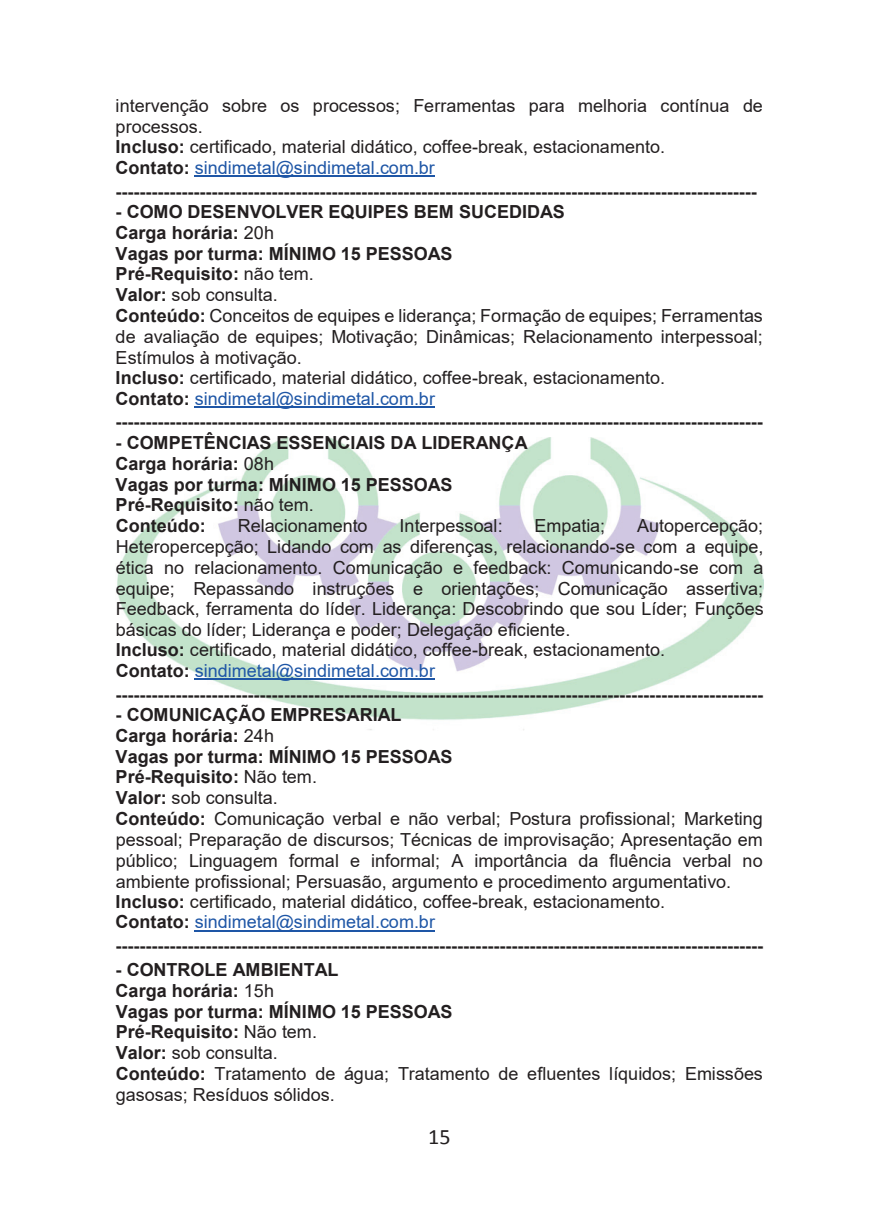
<style>
.page{position:relative;width:879px;height:1219px;background:#fff}
.page>*{position:absolute;margin:0;border:0;box-sizing:border-box;transform-origin:0 0}
.t1{font:22px "Calibri";color:#231f20}
.t2{font:18px/20.6px "Arial";letter-spacing:.005em;color:#231f20}
.t3{font:700 18px/20.8px "Arial";color:#231f20}
.s1{font-weight:700}
.s2{color:#1e56a6}
.s3{font-weight:400}
</style>
<div class="page">
<img style="left:117px;top:437px;width:646px;height:293px">
<hr style="left:195px;top:176px;width:240px;height:1px;background:#1e56a6">
<hr style="left:195px;top:407px;width:240px;height:1px;background:#1e56a6">
<hr style="left:195px;top:679px;width:240px;height:1px;background:#1e56a6">
<hr style="left:195px;top:930px;width:240px;height:1px;background:#1e56a6">
<p class="t2" style="left:116px;top:95px;width:649px">intervenção sobre os processos; Ferramentas para melhoria contínua de processos.<br><span class="s1">Incluso:</span> certificado, material didático, coffee-break, estacionamento.<br><span class="s1">Contato:</span> <span class="s2">sindimetal@sindimetal.com.br</span></p>
<p class="t3" style="left:116px;top:181px;width:642px">-----------------------------------------------------------------------------------------------------------</p>
<p class="t2" style="left:116px;top:201px;width:649px"><span class="s1">- COMO DESENVOLVER EQUIPES BEM SUCEDIDAS<br>Carga horária:</span> 20h<br><span class="s1">Vagas por turma: MÍNIMO 15 PESSOAS<br>Pré-Requisito:</span> não tem.<br><span class="s1">Valor:</span> sob consulta.<br><span class="s1">Conteúdo:</span> Conceitos de equipes e liderança; Formação de equipes; Ferramentas de avaliação de equipes; Motivação; Dinâmicas; Relacionamento interpessoal; Estímulos à motivação.<br><span class="s1">Incluso:</span> certificado, material didático, coffee-break, estacionamento.<br><span class="s1">Contato:</span> <span class="s2">sindimetal@sindimetal.com.br</span></p>
<p class="t3" style="left:116px;top:412px;width:648px">------------------------------------------------------------------------------------------------------------</p>
<p class="t3" style="left:116px;top:433px;width:414px">- COMPETÊNCIAS ESSENCIAIS DA LIDERANÇA<br>Carga horária: <span class="s3">08h<br></span>Vagas por turma: MÍNIMO 15 PESSOAS<br>Pré-Requisito: <span class="s3">não tem.<br></span>Conteúdo:</p>
<p class="t2" style="left:116px;top:515px;width:649px;text-indent:521px">Autopercepção; Heteropercepção; Lidando com as diferenças, relacionando-se com a equipe, ética no relacionamento. Comunicação e feedback: Comunicando-se com a equipe; Repassando instruções e orientações; Comunicação assertiva; Feedback, ferramenta do líder. Liderança: Descobrindo que sou Líder; Funções básicas do líder; Liderança e poder; Delegação eficiente.<br><span class="s1">Incluso:</span> certificado, material didático, coffee-break, estacionamento.<br><span class="s1">Contato:</span> <span class="s2">sindimetal@sindimetal.com.br</span></p>
<p class="t3" style="left:116px;top:684px;width:649px">------------------------------------------------------------------------------------------------------------</p>
<p class="t2" style="left:116px;top:705px;width:649px"><span class="s1">- COMUNICAÇÃO EMPRESARIAL<br>Carga horária:</span> 24h<br><span class="s1">Vagas por turma: MÍNIMO 15 PESSOAS<br>Pré-Requisito:</span> Não tem.<br><span class="s1">Valor:</span> sob consulta.<br><span class="s1">Conteúdo:</span> Comunicação verbal e não verbal; Postura profissional; Marketing pessoal; Preparação de discursos; Técnicas de improvisação; Apresentação em público; Linguagem formal e informal; A importância da fluência verbal no ambiente profissional; Persuasão, argumento e procedimento argumentativo.<br><span class="s1">Incluso:</span> certificado, material didático, coffee-break, estacionamento.<br><span class="s1">Contato:</span> <span class="s2">sindimetal@sindimetal.com.br</span></p>
<p class="t3" style="left:116px;top:936px;width:649px">------------------------------------------------------------------------------------------------------------</p>
<p class="t2" style="left:116px;top:959px;width:649px"><span class="s1">- CONTROLE AMBIENTAL<br>Carga horária:</span> 15h<br><span class="s1">Vagas por turma: MÍNIMO 15 PESSOAS<br>Pré-Requisito:</span> Não tem.<br><span class="s1">Valor:</span> sob consulta.<br><span class="s1">Conteúdo:</span> Tratamento de água; Tratamento de efluentes líquidos; Emissões gasosas; Resíduos sólidos.</p>
<p class="t2" style="left:238px;top:515px;width:131px">Relacionamento</p>
<p class="t2" style="left:399px;top:515px;width:105px">Interpessoal:</p>
<p class="t2" style="left:534px;top:515px;width:72px">Empatia;</p>
<p class="t1" style="left:428px;top:1122px;width:24px">15</p>
</div>
